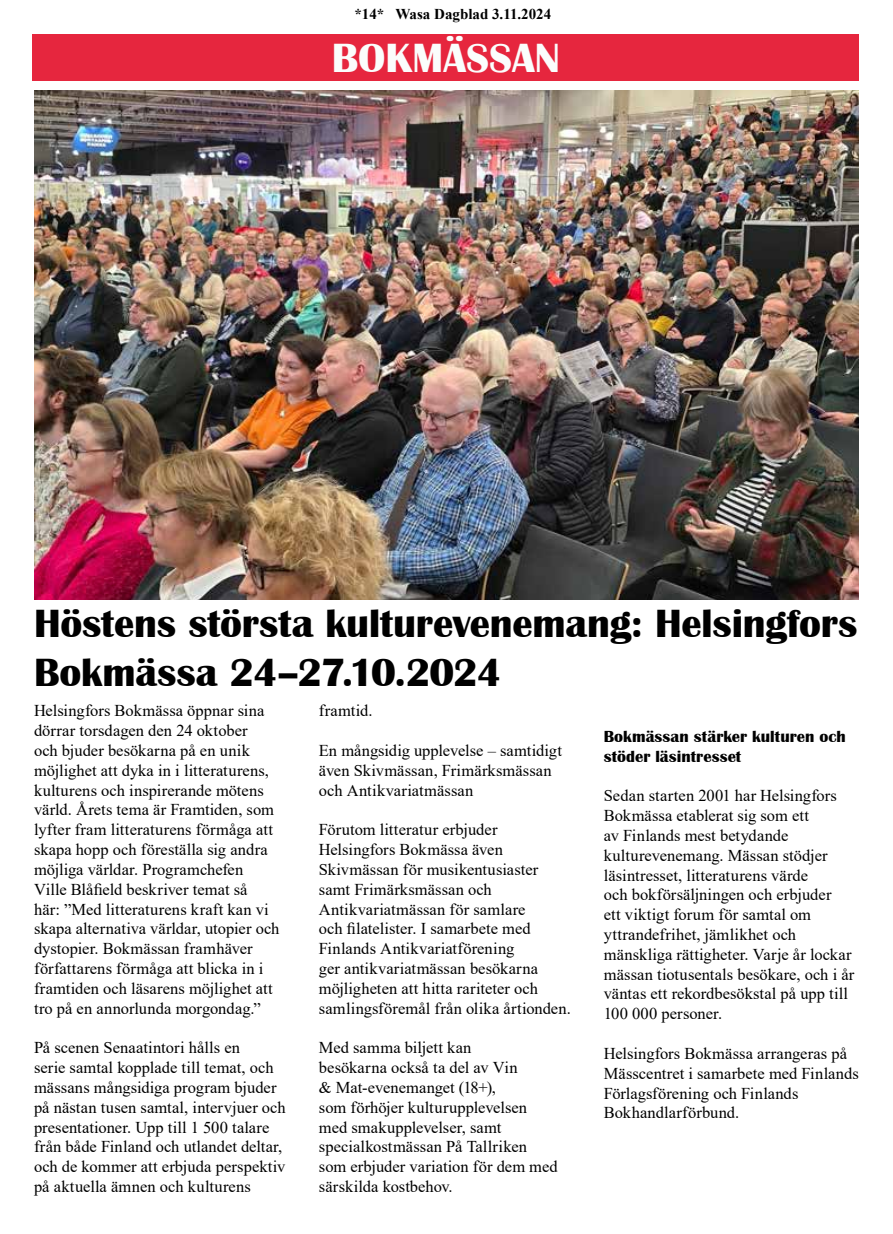
<style>
.page{position:relative;width:893px;height:1234px;background:#fff}
.page>*{position:absolute;margin:0;border:0;box-sizing:border-box;transform-origin:0 0}
.t1{font:700 42px "Britannic";color:#fbfdfc}
.t2{font:700 40.5px/48.6px "Britannic";letter-spacing:-.005em;color:#000}
.t3{font:16.5px/19.8px "Times New Roman";letter-spacing:.005em;color:#000}
.t4{font:700 16.5px/19.8px "Britannic";letter-spacing:.005em;color:#000}
.t5{font:700 15px "Times New Roman";color:#000}
</style>
<div class="page">
<div style="left:33px;top:34px;width:826px;height:47px;background:#e6263e"></div>
<img style="left:34px;top:91px;width:825px;height:509px">
<p class="t5" style="left:354px;top:3px;width:198px">*14* Wasa Dagblad 3.11.2024</p>
<h1 class="t1" style="left:332px;top:34px;width:230px">BOKMÄSSAN</h1>
<h2 class="t2" style="left:34px;top:599px;width:825px">Höstens största kulturevenemang: Helsingfors<br>Bokmässa 24–27.10.2024</h2>
<p class="t3" style="left:34px;top:700px;width:247px">Helsingfors Bokmässa öppnar sina dörrar torsdagen den 24 oktober<br>och bjuder besökarna på en unik möjlighet att dyka in i litteraturens, kulturens och inspirerande mötens värld. Årets tema är Framtiden, som lyfter fram litteraturens förmåga att skapa hopp och föreställa sig andra möjliga världar. Programchefen Ville Blåfield beskriver temat så<br>här: ”Med litteraturens kraft kan vi skapa alternativa världar, utopier och dystopier. Bokmässan framhäver författarens förmåga att blicka in i framtiden och läsarens möjlighet att tro på en annorlunda morgondag.”</p>
<p class="t3" style="left:34px;top:1037px;width:253px">På scenen Senaatintori hålls en<br>serie samtal kopplade till temat, och mässans mångsidiga program bjuder på nästan tusen samtal, intervjuer och presentationer. Upp till 1 500 talare från både Finland och utlandet deltar, och de kommer att erbjuda perspektiv på aktuella ämnen och kulturens</p>
<p class="t3" style="left:319px;top:700px;width:55px">framtid.</p>
<p class="t3" style="left:319px;top:740px;width:245px">En mångsidig upplevelse – samtidigt även Skivmässan, Frimärksmässan och Antikvariatmässan</p>
<p class="t3" style="left:319px;top:819px;width:253px">Förutom litteratur erbjuder<br>Helsingfors Bokmässa även<br>Skivmässan för musikentusiaster samt Frimärksmässan och<br>Antikvariatmässan för samlare<br>och filatelister. I samarbete med<br>Finlands Antikvariatförening<br>ger antikvariatmässan besökarna möjligheten att hitta rariteter och samlingsföremål från olika årtionden.</p>
<p class="t3" style="left:319px;top:1037px;width:240px">Med samma biljett kan<br>besökarna också ta del av Vin<br>&amp; Mat-evenemanget (18+),<br>som förhöjer kulturupplevelsen med smakupplevelser, samt specialkostmässan På Tallriken som erbjuder variation för dem med särskilda kostbehov.</p>
<p class="t4" style="left:604px;top:726px;width:244px">Bokmässan stärker kulturen och stöder läsintresset</p>
<p class="t3" style="left:604px;top:785px;width:252px">Sedan starten 2001 har Helsingfors Bokmässa etablerat sig som ett<br>av Finlands mest betydande kulturevenemang. Mässan stödjer läsintresset, litteraturens värde<br>och bokförsäljningen och erbjuder<br>ett viktigt forum för samtal om yttrandefrihet, jämlikhet och mänskliga rättigheter. Varje år lockar mässan tiotusentals besökare, och i år väntas ett rekordbesökstal på upp till 100 000 personer.</p>
<p class="t3" style="left:604px;top:1042px;width:257px">Helsingfors Bokmässa arrangeras på<br>Mässcentret i samarbete med Finlands<br>Förlagsförening och Finlands<br>Bokhandlarförbund.</p>
</div>
